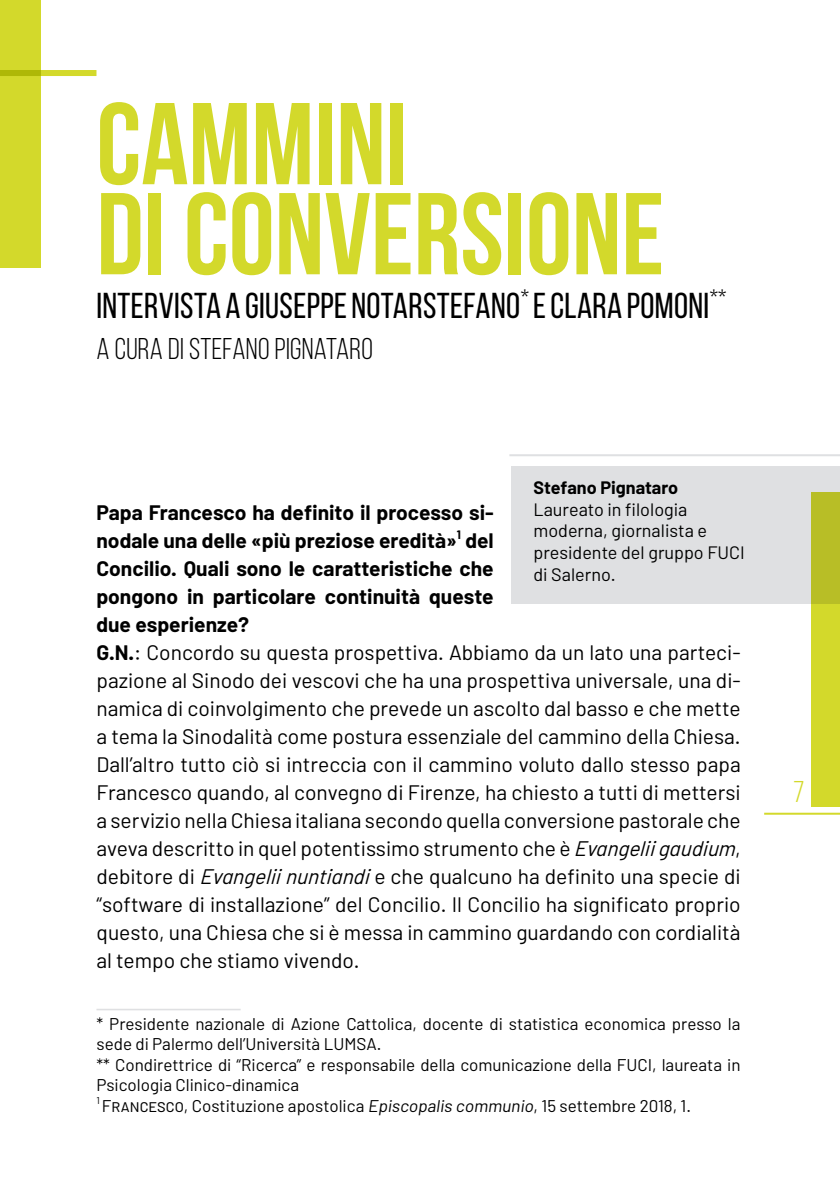
<style>
.page{position:relative;width:840px;height:1191px;background:#fff}
.page>*{position:absolute;margin:0;border:0;box-sizing:border-box;transform-origin:0 0}
.t1{font:700 116px/90px "Bebas Neue";color:#d3d92b}
.t2{font:36px "Bebas Neue";letter-spacing:.01em;color:#000}
.t3{font:30px "Bebas Neue";letter-spacing:.01em;color:#000}
.t4{font:30px "Bebas Neue";color:#d3d92b}
.t5{font:21px/28px "Barlow";color:#000}
.t6{font:18px/21.6px "Barlow";color:#000}
.t7{font:700 18px "Barlow";color:#000}
.t8{font:17px/20.4px "Barlow";color:#000}
.t9{font:10px "Barlow";color:#000}
.s1{font-weight:700}
.s2{font-style:italic}
</style>
<div class="page">
<div style="left:810px;top:492px;width:29px;height:314px;background:#d3d92b"></div>
<hr style="left:763px;top:812px;width:76px;height:2px;background:#d3d92b">
<div style="left:0;top:70px;width:96px;height:6px;background:#d3d92b"></div>
<div style="left:0;top:0;width:40px;height:268px;background:#d3d92b"></div>
<div style="left:510px;top:466px;width:329px;height:138px;background:#dfe0e2"></div>
<hr style="left:509px;top:454px;width:330px;height:2px;background:#dfe0e2">
<hr style="left:96px;top:1008px;width:144px;height:2px;background:#dfe0e2">
<h1 class="t1" style="left:96px;top:98px;width:569px">CAMMINI<br>DI CONVERSIONE</h1>
<h2 class="t2" style="left:96px;top:286px;width:631px">INTERVISTA A GIUSEPPE NOTARSTEFANO<sup>*</sup> E CLARA POMONI<sup>**</sup></h2>
<h3 class="t3" style="left:96px;top:333px;width:278px">A CURA DI STEFANO PIGNATARO</h3>
<p class="t7" style="left:533px;top:476px;width:146px">Stefano Pignataro</p>
<p class="t6" style="left:533px;top:498px;width:212px">Laureato in filologia moderna, giornalista e presidente del gruppo FUCI di Salerno.</p>
<p class="t5" style="left:96px;top:498px;width:645px"><span class="s1">Papa Francesco ha definito il processo si-<br>nodale una delle «più preziose eredità»</span><sup>1</sup> <span class="s1">del<br>Concilio. Quali sono le caratteristiche che<br>pongono in particolare continuità queste<br>due esperienze?<br>G.N.</span>: Concordo su questa prospettiva. Abbiamo da un lato una parteci&shy;pazione al Sinodo dei vescovi che ha una prospettiva universale, una di&shy;namica di coinvolgimento che prevede un ascolto dal basso e che mette a tema la Sinodalità come postura essenziale del cammino della Chiesa.<br>Dall’altro tutto ciò si intreccia con il cammino voluto dallo stesso papa Francesco quando, al convegno di Firenze, ha chiesto a tutti di mettersi a servizio nella Chiesa italiana secondo quella conversione pastorale che aveva descritto in quel potentissimo strumento che è <span class="s2">Evangeliigaudium</span>, debitore di <span class="s2">Evangeliinuntiandi</span>e che qualcuno ha definito una specie di “software di installazione” del Concilio. Il Concilio ha significato proprio questo, una Chiesa che si è messa in cammino guardando con cordialità al tempo che stiamo vivendo.</p>
<p class="t8" style="left:96px;top:1013px;width:645px">* Presidente nazionale di Azione Cattolica, docente di statistica economica presso la sede di Palermo dell’Università LUMSA.<br>** Condirettrice di “Ricerca” e responsabile della comunicazione della FUCI, laureata in Psicologia Clinico-dinamica</p>
<p class="t9" style="left:96px;top:1094px;width:5px">1</p>
<p class="t8" style="left:102px;top:1094px;width:590px">Francesco, Costituzione apostolica Episcopalis communio, 15 settembre 2018, 1.</p>
<h3 class="t4" style="left:792px;top:775px;width:13px">7</h3>
</div>
